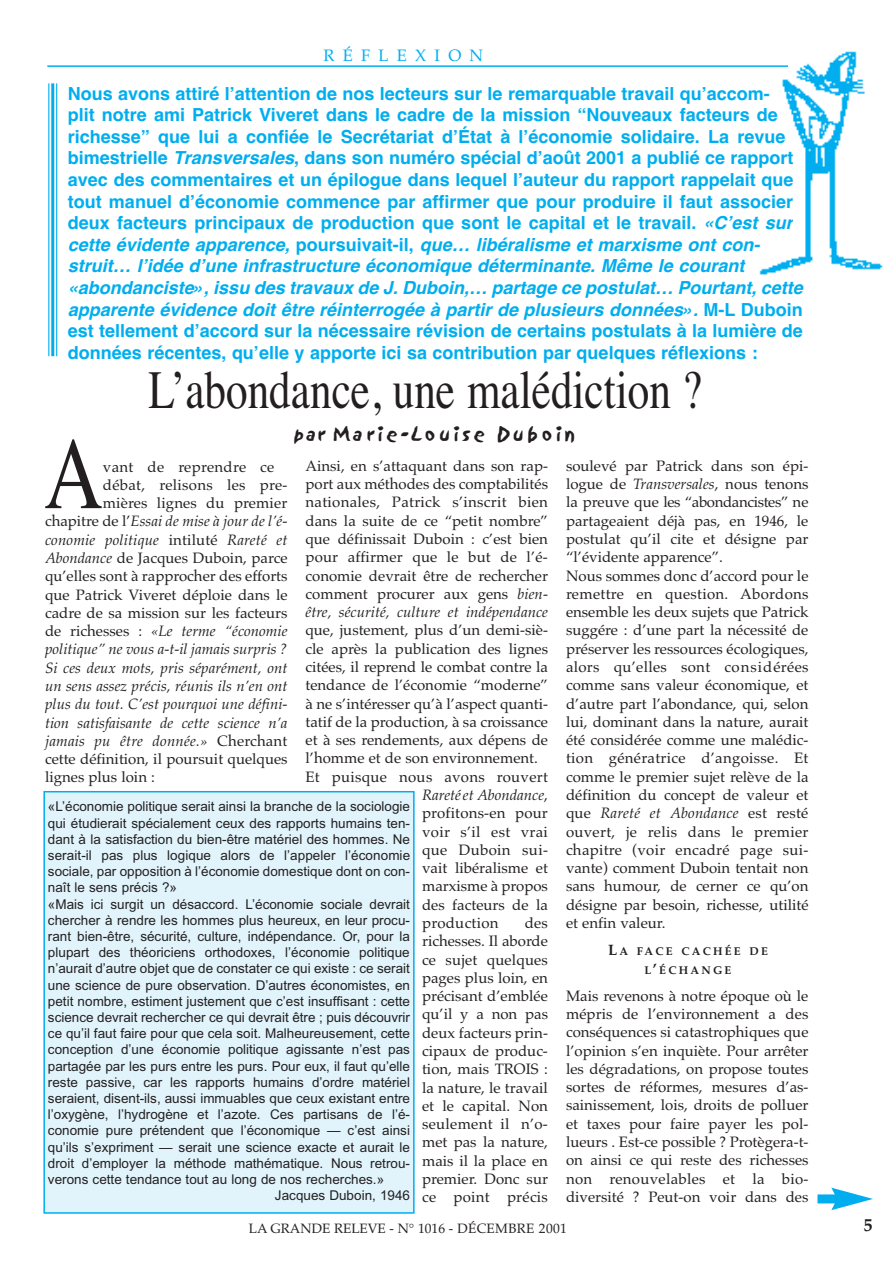
<style>
.page{position:relative;width:893px;height:1263px;background:#fff}
.page>*{position:absolute;margin:0;border:0;box-sizing:border-box;transform-origin:0 0}
.t1{font:102.15px "Times";color:#231f20;scale:.8 1}
.t2{font:54px "Times";color:#231f20;scale:.8 1}
.t3{font:700 18px/21.6px "Helvetica";color:#00aeef}
.t4{font:18px "Sand";letter-spacing:.135em;color:#231f20}
.t5{font:700 18px "Palatino";color:#231f20}
.t6{font:16.5px "Palatino";letter-spacing:.5em;color:#00aeef}
.t7{font:15px/18.3px "Palatino";color:#231f20;text-align:justify}
.t8{font:italic 15px "Palatino";color:#231f20}
.t9{font:15px "Palatino";letter-spacing:.02em;color:#231f20}
.t10{font:13.5px "Arial";color:#231f20}
.t11{font:13.5px "Palatino";color:#231f20}
.t12{font:700 11.25px/18.3px "Palatino";letter-spacing:.2em;color:#231f20;text-align:center}
.s1{font-style:italic}
.s2{font-style:normal}
.s3{font-size:15px}
</style>
<div class="page">
<hr style="left:47px;top:65px;width:741px;height:2px;background:#00aeef">
<hr style="left:56px;top:83px;width:1px;height:273px;background:#00aeef">
<hr style="left:51px;top:83px;width:3px;height:273px;background:#00aeef">
<hr style="left:48px;top:83px;width:1px;height:273px;background:#00aeef">
<div style="left:817px;top:1194px;width:22px;height:9px;background:#00aeef"></div>
<svg style="left:831px;top:1188px;width:42px;height:22px"></svg>
<div style="left:44px;top:792px;width:370px;height:421px;background:#e1f4fc"></div>
<div style="left:43px;top:791px;width:372px;height:423px;border:2px solid #00aeef"></div>
<img style="left:744px;top:51px;width:139px;height:224px">
<p class="t6" style="left:324px;top:45px;width:161px">RÉFLEXION</p>
<p class="t3" style="left:68px;top:83px;width:743px">Nous avons attiré l’attention de nos lecteurs sur le remarquable travail qu’accom-<br>plit notre ami Patrick Viveret dans le cadre de la mission “Nouveaux facteurs de richesse” que lui a confiée le Secrétariat d’État à l’économie solidaire. La revue bimestrielle <span class="s1">Transversales</span>, dans son numéro spécial d’août 2001 a publié ce rapport avec des commentaires et un épilogue dans lequel l’auteur du rapport rappelait que tout manuel d’économie commence par affirmer que pour produire il faut associer deux facteurs principaux de production que sont le capital et le travail. <span class="s1">«C’estsur cetteévidenteapparence,</span> p o u r s u i v a i t - i l , <span class="s1">que… libéralismeetmarxismeontcon&shy;struit… l’idéed’uneinfrastructureéconomiquedéterminante.Mêmelecourant «abondanciste»,issudestravauxdeJ.Duboin,… partagecepostulat… Pourtant,cette apparenteévidencedoitêtreréinterrogéeàpartirdeplusieursdonnées».</span> M - L D u b o i n est tellement d’accord sur la nécessaire révision de certains postulats à la lumière de données récentes, qu’elle y apporte ici sa contribution par quelques réflexions :</p>
<h2 class="t2" style="left:149px;top:357px;width:693px">L’abondance, une malédiction ?</h2>
<p class="t4" style="left:293px;top:424px;width:285px">par Marie-Louise Duboin</p>
<h1 class="t1" style="left:44px;top:413px;width:75px">A</h1>
<p class="t7" style="left:566px;top:456px;width:244px;text-align:left">soulevé par Patrick dans son épi&shy;logue de <span class="s1">Transversales</span>, nous tenons la preuve que les “abondancistes” ne partageaient déjà pas, en 1946, le postulat qu’il cite et désigne par “l’évidente apparence”.<br>Nous sommes donc d’accord pour le remettre en question. Abordons ensemble les deux sujets que Patrick suggére : d’une part la nécessité de préserver les ressources écologiques, alors qu’elles sont considérées comme sans valeur économique, et d’autre part l’abondance, qui, selon lui, dominant dans la nature, aurait été considérée comme une malédic&shy;tion génératrice d’angoisse. Et comme le premier sujet relève de la définition du concept de valeur et que <span class="s1">Rareté et Abondance</span> est resté ouvert, je relis dans le premier chapitre (voir encadré page sui&shy;vante) comment Duboin tentait non sans humour, de cerner ce qu’on désigne par besoin, richesse, utilité et enfin valeur.</p>
<p class="t7" style="left:305px;top:456px;width:244px">Ainsi, en s’attaquant dans son rap&shy;port aux méthodes des comptabilités nationales, Patrick s’inscrit bien dans la suite de ce “petit nombre” que définissait Duboin : c’est bien pour affirmer que le but de l’é&shy;conomie devrait être de rechercher comment procurer aux gens <span class="s1">bien&shy;être, sécurité, culture et indépendance</span></p>
<p class="t7" style="left:305px;top:621px;width:244px">que, justement, plus d’un demi-siè-</p>
<p class="t7" style="left:305px;top:639px;width:244px">cle après la publication des lignes</p>
<p class="t7" style="left:305px;top:658px;width:244px">citées, il reprend le combat contre la</p>
<p class="t7" style="left:305px;top:676px;width:244px">tendance de l’économie “moderne”</p>
<p class="t7" style="left:305px;top:694px;width:244px">à ne s’intéresser qu’à l’aspect quanti-</p>
<p class="t7" style="left:305px;top:712px;width:244px">tatif de la production, à sa croissance</p>
<p class="t7" style="left:305px;top:731px;width:244px">et à ses rendements, aux dépens de</p>
<p class="t7" style="left:305px;top:749px;width:234px">l’homme et de son environnement.</p>
<p class="t9" style="left:305px;top:768px;width:244px">Et puisque nous avons rouvert</p>
<p class="t8" style="left:422px;top:786px;width:127px">Raretéet Abondance<span class="s2">,</span></p>
<p class="t7" style="left:422px;top:804px;width:127px">profitons-en pour</p>
<p class="t9" style="left:422px;top:822px;width:127px">voir s’il est vrai</p>
<p class="t9" style="left:422px;top:841px;width:127px">que Duboin sui-</p>
<p class="t7" style="left:422px;top:859px;width:127px">vait libéralisme et</p>
<p class="t7" style="left:422px;top:877px;width:127px">marxisme à propos</p>
<p class="t7" style="left:422px;top:895px;width:127px">des facteurs de la</p>
<p class="t9" style="left:422px;top:914px;width:78px">production</p>
<p class="t9" style="left:103px;top:458px;width:173px">vant de reprendre ce</p>
<p class="t9" style="left:103px;top:476px;width:186px">débat, relisons les pre-</p>
<p class="t7" style="left:103px;top:494px;width:186px">mières lignes du premier</p>
<p class="t8" style="left:45px;top:512px;width:244px"><span class="s2">chapitre de l’</span>Essai de mise à jour de l’é-</p>
<p class="t8" style="left:45px;top:531px;width:244px">conomie politique <span class="s2">intiluté</span> Rareté et</p>
<p class="t7" style="left:45px;top:549px;width:244px"><span class="s1">Abondance</span> de Jacques Duboin, parce</p>
<p class="t7" style="left:45px;top:567px;width:244px">qu’elles sont à rapprocher des efforts</p>
<p class="t7" style="left:45px;top:585px;width:244px">que Patrick Viveret déploie dans le</p>
<p class="t7" style="left:45px;top:603px;width:244px">cadre de sa mission sur les facteurs</p>
<p class="t8" style="left:45px;top:622px;width:244px"><span class="s2">de richesses :</span> «Le terme “économie</p>
<p class="t8" style="left:45px;top:640px;width:244px">politique” ne vous a-t-il jamais surpris ?</p>
<p class="t8" style="left:45px;top:659px;width:244px">Si ces deux mots, pris séparément, ont</p>
<p class="t8" style="left:45px;top:677px;width:244px">un sens assez précis, réunis ils n’en ont</p>
<p class="t8" style="left:45px;top:695px;width:244px">plus du tout. C’est pourquoi une défini-</p>
<p class="t8" style="left:45px;top:714px;width:244px">tion satisfaisante de cette science n’a</p>
<p class="t8" style="left:45px;top:732px;width:244px">jamais pu être donnée.» <span class="s2">Cherchant</span></p>
<p class="t7" style="left:45px;top:750px;width:244px">cette définition, il poursuit quelques</p>
<p class="t7" style="left:45px;top:768px;width:111px">lignes plus loin :</p>
<p class="t10" style="left:48px;top:799px;width:364px">«L’économie politique serait ainsi la branche de la sociologie</p>
<p class="t10" style="left:48px;top:815px;width:364px">qui étudierait spécialement ceux des rapports humains ten-</p>
<p class="t10" style="left:48px;top:831px;width:364px">dant à la satisfaction du bien-être matériel des hommes. Ne</p>
<p class="t10" style="left:48px;top:847px;width:364px">serait-il pas plus logique alors de l’appeler l’économie</p>
<p class="t10" style="left:48px;top:864px;width:364px">sociale, par opposition à l’économie domestique dont on con-</p>
<p class="t10" style="left:48px;top:880px;width:131px">naît le sens précis ?»</p>
<p class="t10" style="left:48px;top:896px;width:364px">«Mais ici surgit un désaccord. L’économie sociale devrait</p>
<p class="t10" style="left:48px;top:912px;width:364px">chercher à rendre les hommes plus heureux, en leur procu-</p>
<p class="t10" style="left:48px;top:928px;width:364px">rant bien-être, sécurité, culture, indépendance. Or, pour la</p>
<p class="t10" style="left:48px;top:945px;width:363px">plupart des théoriciens orthodoxes, l’économie politique</p>
<p class="t10" style="left:48px;top:961px;width:364px">n’aurait d’autre objet que de constater ce qui existe : ce serait</p>
<p class="t10" style="left:48px;top:977px;width:364px">une science de pure observation. D’autres économistes, en</p>
<p class="t10" style="left:48px;top:993px;width:364px">petit nombre, estiment justement que c’est insuffisant : cette</p>
<p class="t10" style="left:48px;top:1009px;width:364px">science devrait rechercher ce qui devrait être ; puis découvrir</p>
<p class="t10" style="left:48px;top:1026px;width:364px">ce qu’il faut faire pour que cela soit. Malheureusement, cette</p>
<p class="t10" style="left:48px;top:1042px;width:364px">conception d’une économie politique agissante n’est pas</p>
<p class="t10" style="left:48px;top:1058px;width:364px">partagée par les purs entre les purs. Pour eux, il faut qu’elle</p>
<p class="t10" style="left:48px;top:1074px;width:364px">reste passive, car les rapports humains d’ordre matériel</p>
<p class="t10" style="left:48px;top:1090px;width:364px">seraient, disent-ils, aussi immuables que ceux existant entre</p>
<p class="t10" style="left:48px;top:1107px;width:364px">l’oxygène, l’hydrogène et l’azote. Ces partisans de l’é-</p>
<p class="t10" style="left:48px;top:1123px;width:364px">conomie pure prétendent que l’économique — c’est ainsi</p>
<p class="t10" style="left:48px;top:1139px;width:364px">qu’ils s’expriment — serait une science exacte et aurait le</p>
<p class="t10" style="left:48px;top:1155px;width:364px">droit d’employer la méthode mathématique. Nous retrou-</p>
<p class="t10" style="left:48px;top:1171px;width:338px">verons cette tendance tout au long de nos recherches.»</p>
<p class="t10" style="left:275px;top:1188px;width:137px">Jacques Duboin, 1946</p>
<p class="t7" style="left:422px;top:914px;width:127px;text-indent:103px">des richesses. Il aborde ce sujet quelques pages plus loin, en précisant d’emblée qu’il y a non pas deux facteurs prin&shy;cipaux de produc&shy;tion, mais TROIS : la nature, le travail et le capital. Non seulement il n’o&shy;met pas la nature, mais il la place en premier. Donc sur ce point précis</p>
<p class="t12" style="left:608px;top:942px;width:161px"><span class="s3">L</span>A FACE CACHÉE DE<br>L<span class="s3">’</span>ÉCHANGE</p>
<p class="t7" style="left:566px;top:986px;width:244px">Mais revenons à notre époque où le mépris de l’environnement a des conséquences si catastrophiques que l’opinion s’en inquiète. Pour arrêter les dégradations, on propose toutes sortes de réformes, mesures d’as&shy;sainissement, lois, droits de polluer et taxes pour faire payer les pol&shy;lueurs . Est-ce possible ? Protègera-t&shy;on ainsi ce qui reste des richesses non renouvelables et la bio&shy;diversité ? Peut-on voir dans des</p>
<p class="t11" style="left:249px;top:1220px;width:319px">LA GRANDE RELEVE - N° 1016 - DÉCEMBRE 2001</p>
<p class="t5" style="left:864px;top:1214px;width:10px">5</p>
</div>
